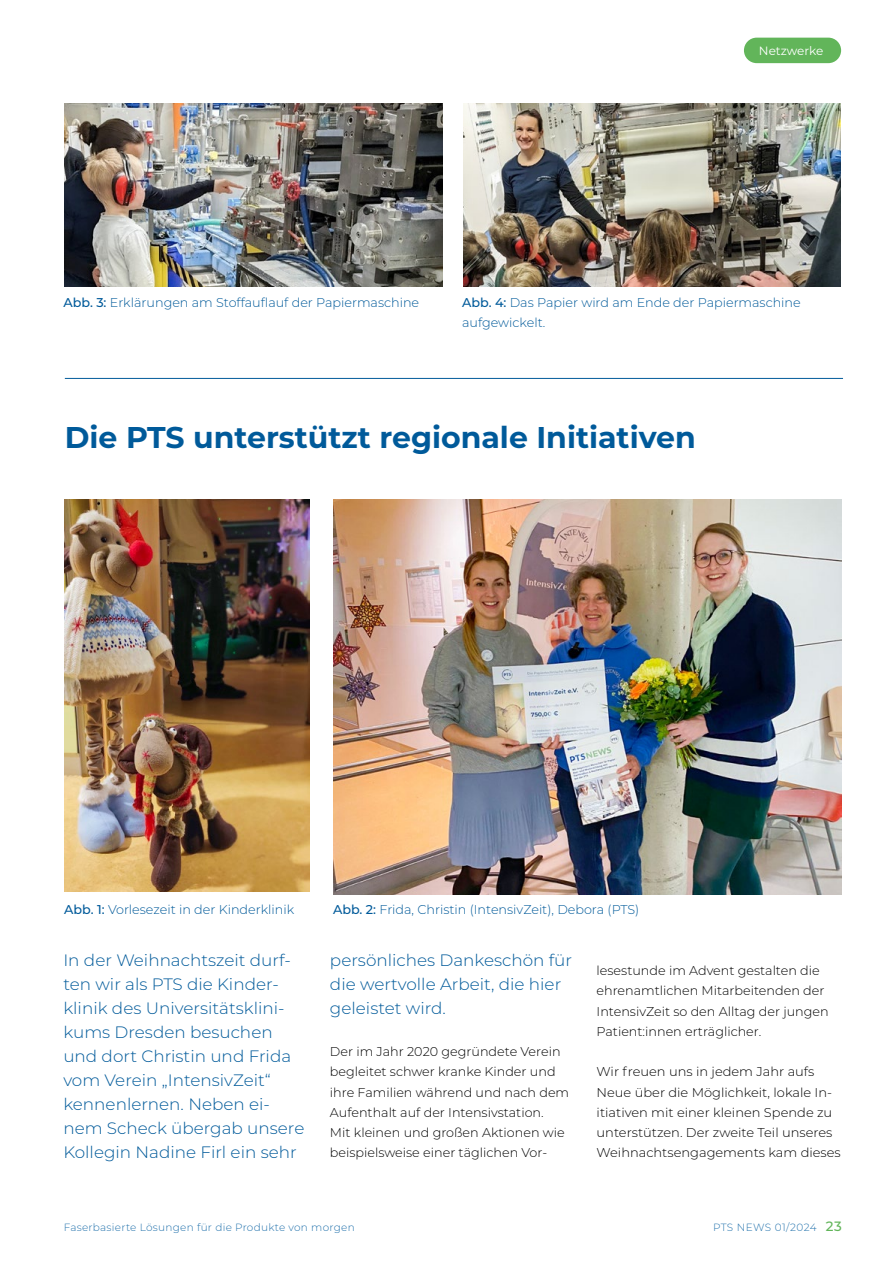
<style>
.page{position:relative;width:893px;height:1263px;background:#fff}
.page>*{position:absolute;margin:0;border:0;box-sizing:border-box;transform-origin:0 0}
.Headline{font:700 30px "Montserrat";color:#005a9a}
.t1{font:300 16.5px/24px "Montserrat";color:#005a9a}
.t2{font:300 12.75px/20.2px "Montserrat";color:#000}
.t3{font:300 12.75px/20.2px "Montserrat";color:#005a9a}
.t4{font:12px "Montserrat";letter-spacing:-.005em;color:#fff}
.t5{font:300 10.5px "Montserrat";letter-spacing:.025em;color:#2473ad}
.s1{font-weight:500}
.s2{font-weight:500;font-size:13.5px;color:#62b55a}
</style>
<div class="page">
<hr style="left:65px;top:378px;width:778px;height:1px;background:#005a9a">
<img style="left:65px;top:104px;width:377px;height:183px">
<img style="left:463px;top:104px;width:378px;height:183px">
<img style="left:64px;top:500px;width:246px;height:391px">
<div style="left:744px;top:38px;width:97px;height:25px;background:#62b55a;border-radius:13px"></div>
<img style="left:333px;top:500px;width:509px;height:394px">
<p class="t4" style="left:759px;top:42px;width:66px">Netzwerke</p>
<p class="t3" style="left:63px;top:292px;width:357px"><span class="s1">Abb. 3:</span> Erklärungen am Stoffauflauf der Papiermaschine</p>
<p class="t3" style="left:462px;top:292px;width:340px"><span class="s1">Abb. 4:</span> Das Papier wird am Ende der Papiermaschine aufgewickelt.</p>
<p class="Headline" style="left:65px;top:416px;width:632px">Die PTS unterstützt regionale Initiativen</p>
<p class="t3" style="left:64px;top:899px;width:231px"><span class="s1">Abb. 1:</span> Vorlesezeit in der Kinderklinik</p>
<p class="t3" style="left:333px;top:899px;width:308px"><span class="s1">Abb. 2:</span> Frida, Christin (IntensivZeit), Debora (PTS)</p>
<p class="t1" style="left:63px;top:948px;width:243px">In der Weihnachtszeit durf&shy;ten wir als PTS die Kinder&shy;klinik des Universitätsklini&shy;kums Dresden besuchen und dort Christin und Frida vom Verein „IntensivZeit“ kennenlernen. Neben ei&shy;nem Scheck übergab unsere<br>Kollegin Nadine Firl ein sehr</p>
<p class="t1" style="left:330px;top:948px;width:244px">persönliches Dankeschön für die wertvolle Arbeit, die hier geleistet wird.</p>
<p class="t2" style="left:330px;top:1041px;width:241px">Der im Jahr 2020 gegründete Verein begleitet schwer kranke Kinder und ihre Familien während und nach dem Aufenthalt auf der Intensivstation.<br>Mit kleinen und großen Aktionen wie beispielsweise einer täglichen Vor-</p>
<p class="t2" style="left:597px;top:960px;width:234px">lesestunde im Advent gestalten die ehrenamtlichen Mitarbeitenden der IntensivZeit so den Alltag der jungen Patient:innen erträglicher.</p>
<p class="t2" style="left:597px;top:1061px;width:246px">Wir freuen uns in jedem Jahr aufs Neue über die Möglichkeit, lokale In&shy;itiativen mit einer kleinen Spende zu unterstützen. Der zweite Teil unseres Weihnachtsengagements kam dieses</p>
<p class="t5" style="left:64px;top:1220px;width:292px">Faserbasierte Lösungen für die Produkte von morgen</p>
<p class="t5" style="left:713px;top:1220px;width:130px">PTS NEWS 01/2024 <span class="s2">23</span></p>
</div>
